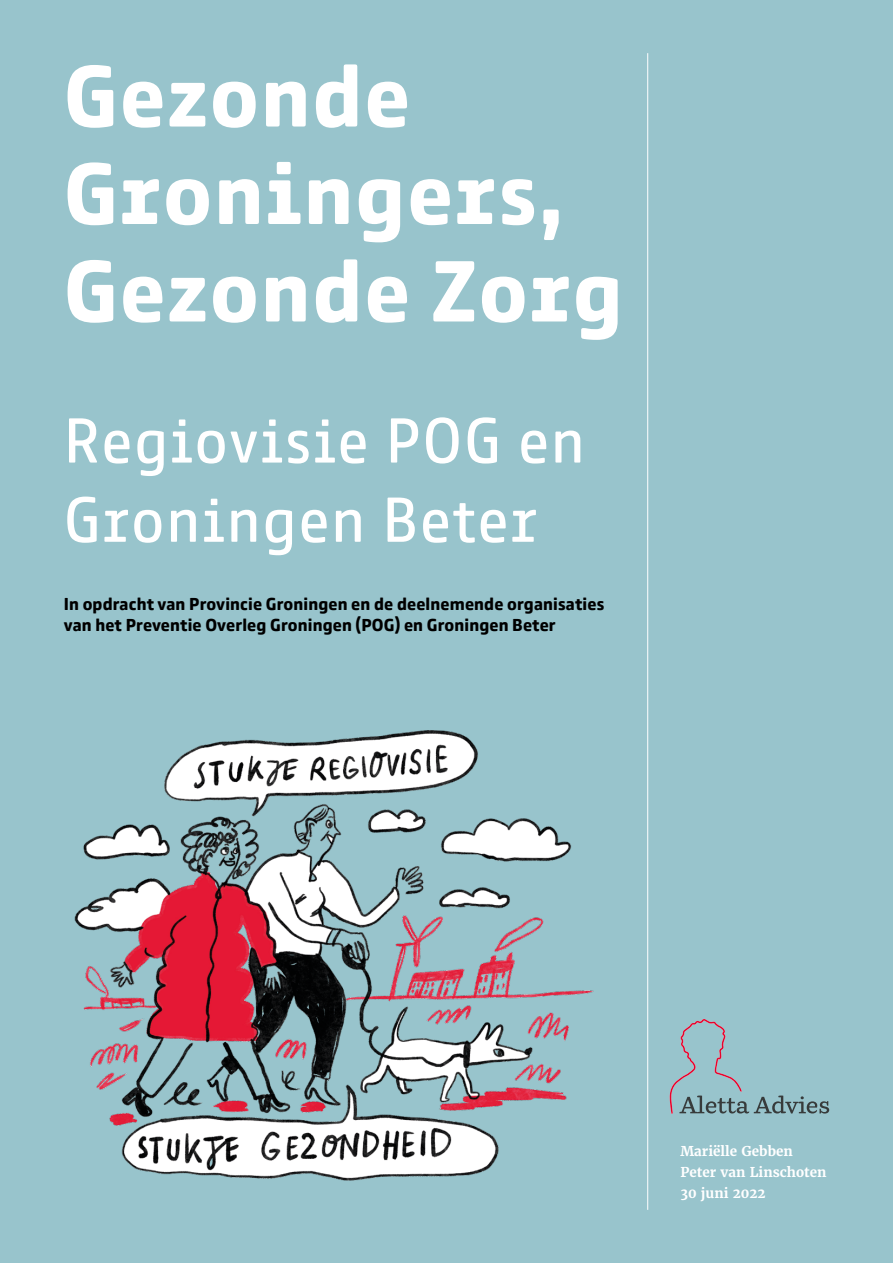
<style>
.page{position:relative;width:893px;height:1263px;background:#98c4cc}
.page>*{position:absolute;margin:0;border:0;box-sizing:border-box;transform-origin:0 0}
.t1{font:700 90px/97.5px "Comspot Tec Basic";letter-spacing:.025em;color:#fff}
.t2{font:66px/79.2px "Comspot Tec Basic";letter-spacing:.03em;color:#fff}
.t3{font:700 18px/21px "Comspot Basic";letter-spacing:.01em;color:#000}
.t4{font:700 13.5px/21px "Merriweather";color:#fff}
</style>
<div class="page">
<svg style="left:670px;top:1019px;width:159px;height:95px;background:#94b7c0"></svg>
<hr style="left:647px;top:53px;width:1px;height:1157px;background:#fff">
<img style="left:51px;top:725px;width:557px;height:470px">
<h1 class="t1" style="left:64px;top:47px;width:560px">Gezonde<br>Groningers,<br>Gezonde Zorg</h1>
<h2 class="t2" style="left:64px;top:400px;width:522px">Regiovisie POG en<br>Groningen Beter</h2>
<p class="t3" style="left:64px;top:593px;width:542px">In opdracht van Provincie Groningen en de deelnemende organisaties van het Preventie Overleg Groningen (POG) en Groningen Beter</p>
<p class="t4" style="left:680px;top:1140px;width:148px">Mariëlle Gebben<br>Peter van Linschoten<br>30 juni 2022</p>
</div>
